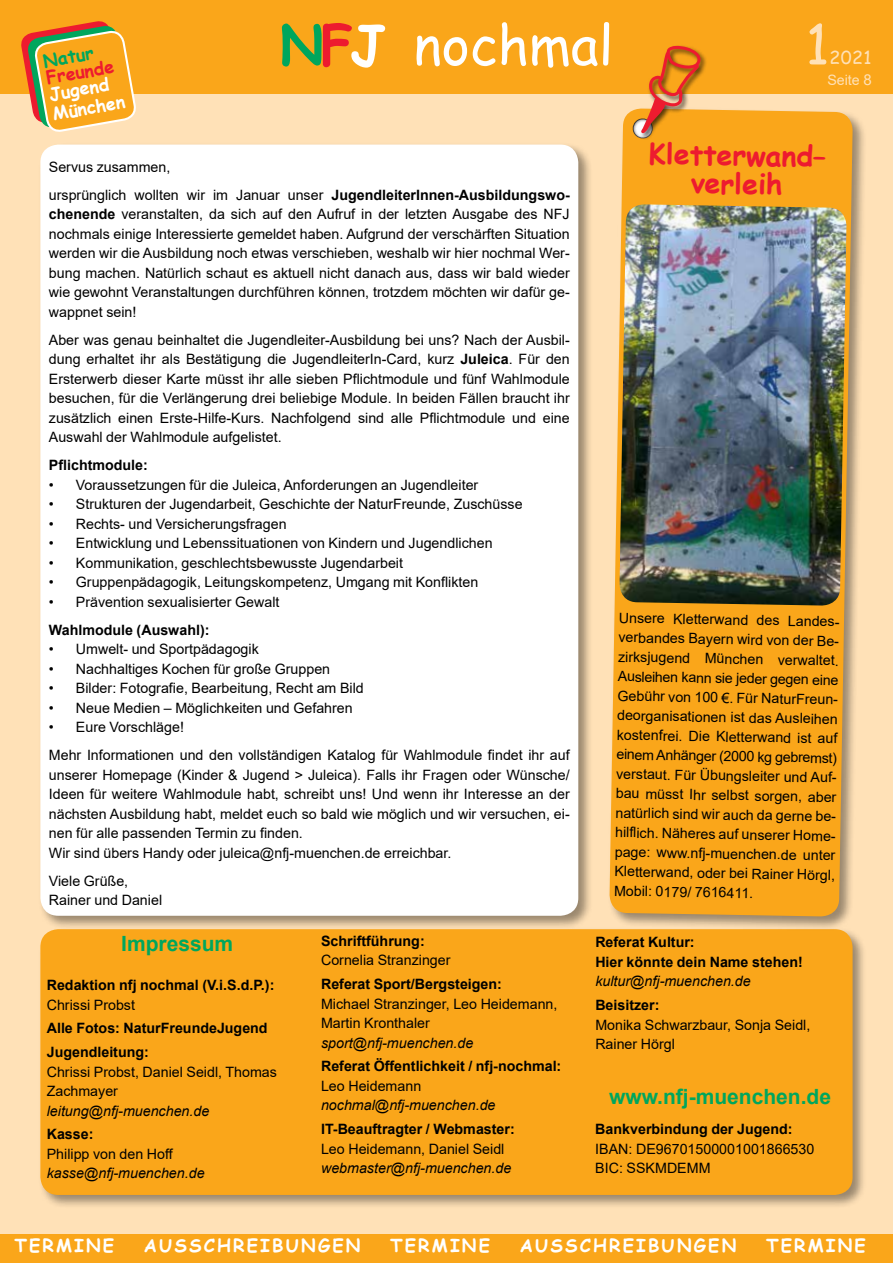
<style>
.page{position:relative;width:893px;height:1263px;background:#fff}
.page>*{position:absolute;margin:0;border:0;box-sizing:border-box;transform-origin:0 0}
.t1{font:54px "Comic Sans MS";color:#fff}
.t2{font:54px "Comic Sans MS";color:#ffe1b7}
.t3{font:700 28.5px/28.5px "Comic Sans MS";color:#ed1b2f;text-align:center}
.t4{font:700 21px "Arial";color:#00a65d}
.t5{font:700 18px "Comic Sans MS";letter-spacing:.12em;color:#fff}
.t6{font:18px "Comic Sans MS";color:#ffe1b7}
.t7{font:700 17.85px/19.8px "Comic Sans MS";color:#fff}
.t8{font:700 17.85px "Comic Sans MS";color:#ed1b2f}
.t9{font:700 17.85px "Comic Sans MS";color:#00a65d}
.t10{font:14.25px/19.5px "Arial";color:#000}
.t11{font:700 14.25px/23.7px "Arial";color:#000}
.t12{font:italic 14.25px "Arial";color:#000}
.t13{font:14.25px "Arial";color:#ffe1b7}
.s1{font-weight:700;color:#00a65d}
.s2{font-weight:700;color:#ed1b2f}
.s3{font-weight:700}
.s4{font-size:15px}
</style>
<div class="page">
<div style="left:0;top:37px;width:893px;height:1226px;background:#ffe1b7"></div>
<div style="left:0;top:0;width:893px;height:94px;background:#faa61a"></div>
<div style="left:0;top:1234px;width:893px;height:29px;background:#faa61a"></div>
<svg style="left:21px;top:21px;width:115px;height:111px"></svg>
<div style="left:38px;top:927px;width:829px;height:282px;background:#000;opacity:.4"></div>
<div style="left:40px;top:929px;width:813px;height:266px;background:#faa61a;border-radius:18px"></div>
<div style="left:608px;top:107px;width:259px;height:824px;background:#000;opacity:.4"></div>
<svg style="left:609px;top:108px;width:244px;height:809px;background:#f6a929"></svg>
<img style="left:619px;top:204px;width:227px;height:402px">
<div style="left:640px;top:44px;width:68px;height:97px;background:#000;opacity:.66"></div>
<svg style="left:629px;top:46px;width:72px;height:96px"></svg>
<div style="left:38px;top:142px;width:555px;height:788px;background:#000;opacity:.4"></div>
<div style="left:40px;top:145px;width:538px;height:771px;background:#fff;border-radius:18px"></div>
<p class="t9" style="left:41px;top:48px;width:55px;rotate:-10deg">NATUR</p>
<p class="t8" style="left:44px;top:65px;width:71px;rotate:-10deg">FREUNDE</p>
<p class="t7" style="left:48px;top:84px;width:75px;rotate:-10deg">JUGEND<br>MÜNCHEN</p>
<h1 class="t1" style="left:280px;top:5px;width:335px"><span class="s1">N</span><span class="s2">F</span><span class="s3">J</span> nochmal</h1>
<h1 class="t2" style="left:805px;top:5px;width:26px">1</h1>
<p class="t6" style="left:830px;top:45px;width:44px">2021</p>
<p class="t13" style="left:827px;top:71px;width:46px">Seite <span class="s4">8</span></p>
<p class="t10" style="left:49px;top:153px;width:522px;line-height:28px">Servus zusammen,<br>ursprünglich wollten wir im Januar unser <span class="s3">JugendleiterInnen-Ausbildungswo-</span></p>
<p class="t10" style="left:49px;top:205px;width:522px;text-align:justify"><span class="s3">chenende</span> veranstalten, da sich auf den Aufruf in der letzten Ausgabe des NFJ nochmals einige Interessierte gemeldet haben. Aufgrund der verschärften Situation werden wir die Ausbildung noch etwas verschieben, weshalb wir hier nochmal Wer&shy;bung machen. Natürlich schaut es aktuell nicht danach aus, dass wir bald wieder wie gewohnt Veranstaltungen durchführen können, trotzdem möchten wir dafür ge&shy;wappnet sein!</p>
<p class="t10" style="left:49px;top:330px;width:522px;text-align:justify">Aber was genau beinhaltet die Jugendleiter-Ausbildung bei uns? Nach der Ausbil&shy;dung erhaltet ihr als Bestätigung die JugendleiterIn-Card, kurz <span class="s3">Juleica</span>. Für den Ersterwerb dieser Karte müsst ihr alle sieben Pflichtmodule und fünf Wahlmodule besuchen, für die Verlängerung drei beliebige Module. In beiden Fällen braucht ihr zusätzlich einen Erste-Hilfe-Kurs. Nachfolgend sind alle Pflichtmodule und eine Auswahl der Wahlmodule aufgelistet.</p>
<p class="t11" style="left:49px;top:454px;width:100px">Pflichtmodule:</p>
<p class="t10" style="left:49px;top:475px;width:431px">• Voraussetzungen für die Juleica, Anforderungen an Jugendleiter</p>
<p class="t10" style="left:49px;top:495px;width:475px">• Strukturen der Jugendarbeit, Geschichte der NaturFreunde, Zuschüsse</p>
<p class="t10" style="left:49px;top:514px;width:239px">• Rechts- und Versicherungsfragen</p>
<p class="t10" style="left:49px;top:534px;width:445px">• Entwicklung und Lebenssituationen von Kindern und Jugendlichen</p>
<p class="t10" style="left:49px;top:553px;width:356px">• Kommunikation, geschlechtsbewusste Jugendarbeit</p>
<p class="t10" style="left:49px;top:573px;width:431px">• Gruppenpädagogik, Leitungskompetenz, Umgang mit Konflikten</p>
<p class="t10" style="left:49px;top:592px;width:232px">• Prävention sexualisierter Gewalt</p>
<p class="t11" style="left:49px;top:618px;width:162px">Wahlmodule (Auswahl):</p>
<p class="t10" style="left:49px;top:639px;width:211px">• Umwelt- und Sportpädagogik</p>
<p class="t10" style="left:49px;top:659px;width:283px">• Nachhaltiges Kochen für große Gruppen</p>
<p class="t10" style="left:49px;top:678px;width:316px">• Bilder: Fotografie, Bearbeitung, Recht am Bild</p>
<p class="t10" style="left:49px;top:698px;width:305px">• Neue Medien – Möglichkeiten und Gefahren</p>
<p class="t10" style="left:49px;top:713px;width:522px;line-height:28px">• Eure Vorschläge!<br>Mehr Informationen und den vollständigen Katalog für Wahlmodule findet ihr auf</p>
<p class="t10" style="left:49px;top:765px;width:522px">unserer Homepage (Kinder &amp; Jugend &gt; Juleica). Falls ihr Fragen oder Wünsche/ Ideen für weitere Wahlmodule habt, schreibt uns! Und wenn ihr Interesse an der nächsten Ausbildung habt, meldet euch so bald wie möglich und wir versuchen, ei&shy;nen für alle passenden Termin zu finden.<br>Wir sind übers Handy oder juleica@nfj-muenchen.de erreichbar.</p>
<p class="t10" style="left:49px;top:871px;width:115px">Viele Grüße,<br>Rainer und Daniel</p>
<h3 class="t4" style="left:121px;top:929px;width:114px">Impressum</h3>
<p class="t11" style="left:47px;top:973px;width:229px">Redaktion nfj nochmal (V.i.S.d.P.):</p>
<p class="t10" style="left:47px;top:995px;width:90px">Chrissi Probst</p>
<p class="t11" style="left:47px;top:1017px;width:222px">Alle Fotos: NaturFreundeJugend<br>Jugendleitung:</p>
<p class="t10" style="left:47px;top:1062px;width:232px">Chrissi Probst, Daniel Seidl, Thomas<br>Zachmayer</p>
<p class="t12" style="left:47px;top:1101px;width:164px">leitung@nfj-muenchen.de</p>
<p class="t11" style="left:47px;top:1123px;width:48px">Kasse:</p>
<p class="t10" style="left:47px;top:1144px;width:128px">Philipp von den Hoff</p>
<p class="t12" style="left:47px;top:1164px;width:159px">kasse@nfj-muenchen.de</p>
<p class="t11" style="left:321px;top:929px;width:105px">Schriftführung:</p>
<p class="t10" style="left:321px;top:950px;width:131px">Cornelia Stranzinger</p>
<p class="t11" style="left:321px;top:972px;width:182px">Referat Sport/Bergsteigen:</p>
<p class="t10" style="left:321px;top:994px;width:238px">Michael Stranzinger, Leo Heidemann,<br>Martin Kronthaler</p>
<p class="t12" style="left:321px;top:1033px;width:154px">sport@nfj-muenchen.de</p>
<p class="t11" style="left:321px;top:1055px;width:242px">Referat Öffentlichkeit / nfj-nochmal:</p>
<p class="t10" style="left:321px;top:1076px;width:102px">Leo Heidemann</p>
<p class="t12" style="left:321px;top:1096px;width:176px">nochmal@nfj-muenchen.de</p>
<p class="t11" style="left:321px;top:1117px;width:195px">IT-Beauftragter / Webmaster:</p>
<p class="t10" style="left:321px;top:1139px;width:185px">Leo Heidemann, Daniel Seidl</p>
<p class="t12" style="left:321px;top:1159px;width:192px">webmaster@nfj-muenchen.de</p>
<h2 class="t3" style="left:649px;top:138px;width:179px;rotate:1deg">KLETTERWAND–<br>VERLEIH</h2>
<p class="t10" style="left:619px;top:608px;width:224px;rotate:1deg">Unsere Kletterwand des Landes&shy;verbandes Bayern wird von der Be&shy;zirksjugend München verwaltet.<br>Ausleihen kann sie jeder gegen eine Gebühr von 100 €. Für NaturFreun&shy;deorganisationen ist das Ausleihen kostenfrei. Die Kletterwand ist auf einem Anhänger (2000 kg gebremst) verstaut. Für Übungsleiter und Auf&shy;bau müsst Ihr selbst sorgen, aber natürlich sind wir auch da gerne be&shy;hilflich. Näheres auf unserer Home&shy;page: www.nfj-muenchen.de unter Kletterwand, oder bei Rainer Hörgl, Mobil: 0179/ 7616411.</p>
<p class="t11" style="left:595px;top:933px;width:209px;line-height:19.5px">Referat Kultur:<br>Hier könnte dein Name stehen!</p>
<p class="t12" style="left:595px;top:972px;width:157px">kultur@nfj-muenchen.de</p>
<p class="t11" style="left:595px;top:993px;width:66px">Beisitzer:</p>
<p class="t10" style="left:595px;top:1015px;width:217px">Monika Schwarzbaur, Sonja Seidl,<br>Rainer Hörgl</p>
<h3 class="t4" style="left:609px;top:1082px;width:224px">www.nfj-muenchen.de</h3>
<p class="t11" style="left:595px;top:1117px;width:199px">Bankverbindung der Jugend:</p>
<p class="t10" style="left:595px;top:1139px;width:221px">IBAN: DE96701500001001866530<br>BIC: SSKMDEMM</p>
<p class="t5" style="left:14px;top:1232px;width:101px">TERMIN E</p>
<p class="t5" style="left:144px;top:1232px;width:213px">AUSSCHREIBUNGEN</p>
<p class="t5" style="left:390px;top:1232px;width:101px">TERMIN E</p>
<p class="t5" style="left:520px;top:1232px;width:213px">AUSSCHREIBUNGEN</p>
<p class="t5" style="left:766px;top:1232px;width:101px">TERMINE</p>
</div>
